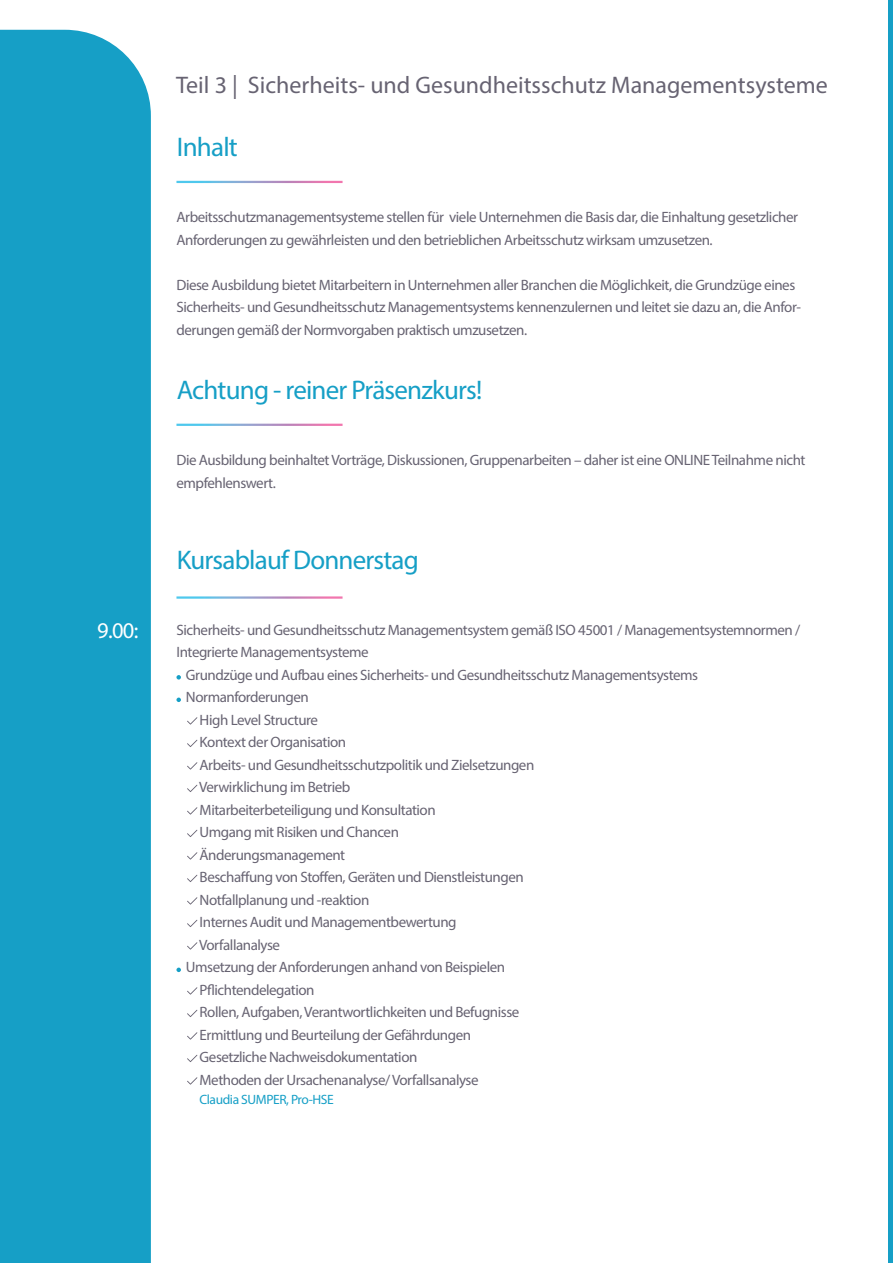
<style>
.page{position:relative;width:893px;height:1263px;background:#fff}
.page>*{position:absolute;margin:0;border:0;box-sizing:border-box;transform-origin:0 0}
.t1{font:27px "Myriad Pro";letter-spacing:-.03em;color:#169fc6}
.t2{font:24px "Myriad Pro";color:#676372}
.t3{font:22.5px "Myriad Pro";color:#fff}
.t4{font:15px/22.5px "Myriad Pro";letter-spacing:-.03em;color:#676372}
.t5{font:13.5px "Myriad Pro";letter-spacing:-.03em;color:#169fc6}
</style>
<div class="page">
<div style="left:0;top:30px;width:151px;height:1233px;background:#169fc6"></div>
<hr style="left:889px;top:0;width:4px;height:1263px;background:#169fc6">
<svg style="left:176px;top:675px;width:5px;height:4px"></svg>
<svg style="left:176px;top:697px;width:5px;height:5px"></svg>
<svg style="left:187px;top:717px;width:10px;height:8px"></svg>
<svg style="left:187px;top:740px;width:10px;height:7px"></svg>
<svg style="left:187px;top:762px;width:10px;height:8px"></svg>
<svg style="left:187px;top:785px;width:10px;height:7px"></svg>
<svg style="left:187px;top:807px;width:10px;height:8px"></svg>
<svg style="left:187px;top:830px;width:10px;height:7px"></svg>
<svg style="left:187px;top:852px;width:10px;height:8px"></svg>
<svg style="left:187px;top:875px;width:10px;height:7px"></svg>
<svg style="left:187px;top:897px;width:10px;height:8px"></svg>
<svg style="left:187px;top:920px;width:10px;height:7px"></svg>
<svg style="left:187px;top:942px;width:10px;height:8px"></svg>
<svg style="left:176px;top:967px;width:5px;height:5px"></svg>
<svg style="left:187px;top:987px;width:10px;height:8px"></svg>
<svg style="left:187px;top:1010px;width:10px;height:7px"></svg>
<svg style="left:187px;top:1032px;width:10px;height:8px"></svg>
<svg style="left:187px;top:1055px;width:10px;height:7px"></svg>
<svg style="left:187px;top:1077px;width:10px;height:8px"></svg>
<p class="t3" style="left:97px;top:616px;width:43px">9.00:</p>
<p class="t2" style="left:176px;top:71px;width:653px">Teil 3 | Sicherheits- und Gesundheitsschutz Managementsysteme</p>
<p class="t1" style="left:177px;top:130px;width:62px">Inhalt</p>
<p class="t4" style="left:176px;top:206px;width:623px">Arbeitsschutzmanagementsysteme stellen für viele Unternehmen die Basis dar, die Einhaltung gesetzlicher<br>Anforderungen zu gewährleisten und den betrieblichen Arbeitsschutz wirksam umzusetzen.</p>
<p class="t4" style="left:176px;top:273px;width:626px">Diese Ausbildung bietet Mitarbeitern in Unternehmen aller Branchen die Möglichkeit, die Grundzüge eines<br>Sicherheits- und Gesundheitsschutz Managementsystems kennenzulernen und leitet sie dazu an, die Anfor&shy;derungen gemäß der Normvorgaben praktisch umzusetzen.</p>
<p class="t1" style="left:177px;top:373px;width:307px">Achtung - reiner Präsenzkurs!</p>
<p class="t4" style="left:176px;top:448px;width:630px">Die Ausbildung beinhaltet Vorträge, Diskussionen, Gruppenarbeiten – daher ist eine ONLINE Teilnahme nicht empfehlenswert.</p>
<p class="t1" style="left:177px;top:543px;width:243px">Kursablauf Donnerstag</p>
<p class="t4" style="left:176px;top:618px;width:625px">Sicherheits- und Gesundheitsschutz Managementsystem gemäß ISO 45001 / Managementsystemnormen /<br>Integrierte Managementsysteme</p>
<p class="t4" style="left:186px;top:663px;width:514px">Grundzüge und Aufbau eines Sicherheits- und Gesundheitsschutz Managementsystems</p>
<p class="t4" style="left:186px;top:685px;width:124px">Normanforderungen</p>
<p class="t4" style="left:200px;top:708px;width:120px">High Level Structure</p>
<p class="t4" style="left:200px;top:730px;width:148px">Kontext der Organisation</p>
<p class="t4" style="left:200px;top:753px;width:336px">Arbeits- und Gesundheitsschutzpolitik und Zielsetzungen</p>
<p class="t4" style="left:199px;top:775px;width:153px">Verwirklichung im Betrieb</p>
<p class="t4" style="left:200px;top:798px;width:238px">Mitarbeiterbeteiligung und Konsultation</p>
<p class="t4" style="left:200px;top:820px;width:201px">Umgang mit Risiken und Chancen</p>
<p class="t4" style="left:200px;top:843px;width:147px">Änderungsmanagement</p>
<p class="t4" style="left:200px;top:865px;width:326px">Beschaffung von Stoffen, Geräten und Dienstleistungen</p>
<p class="t4" style="left:200px;top:888px;width:171px">Notfallplanung und -reaktion</p>
<p class="t4" style="left:200px;top:910px;width:259px">Internes Audit und Managementbewertung</p>
<p class="t4" style="left:199px;top:933px;width:83px">Vorfallanalyse</p>
<p class="t4" style="left:186px;top:955px;width:321px">Umsetzung der Anforderungen anhand von Beispielen</p>
<p class="t4" style="left:200px;top:978px;width:117px">Pflichtendelegation</p>
<p class="t4" style="left:200px;top:1000px;width:321px">Rollen, Aufgaben, Verantwortlichkeiten und Befugnisse</p>
<p class="t4" style="left:200px;top:1023px;width:273px">Ermittlung und Beurteilung der Gefährdungen</p>
<p class="t4" style="left:200px;top:1045px;width:219px">Gesetzliche Nachweisdokumentation</p>
<p class="t4" style="left:200px;top:1068px;width:280px">Methoden der Ursachenanalyse/ Vorfallsanalyse</p>
<p class="t5" style="left:199px;top:1091px;width:136px">Claudia SUMPER, Pro-HSE</p>
</div>
